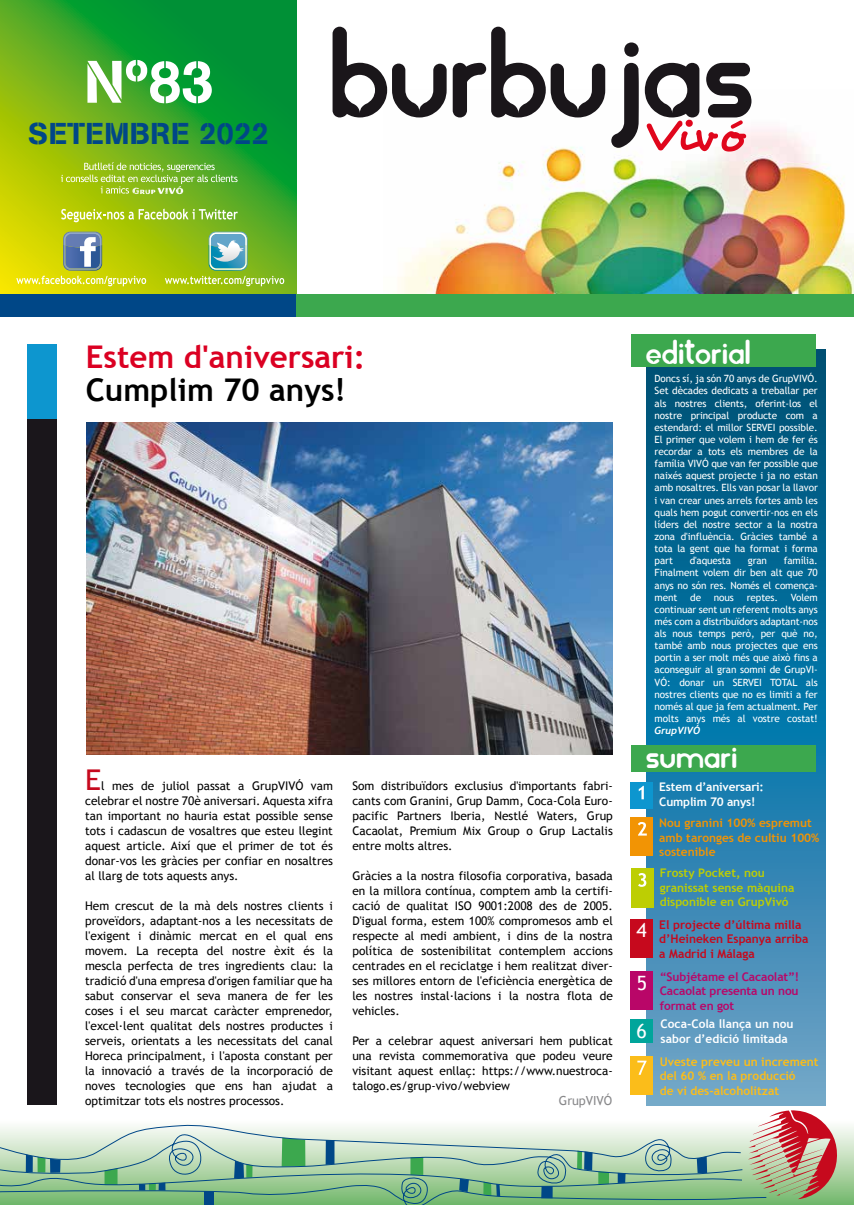
<style>
.page{position:relative;width:854px;height:1205px;background:#fff}
.page>*{position:absolute;margin:0;border:0;box-sizing:border-box;transform-origin:0 0}
.t1{font:121.38px "balonezfantasia";color:#1a161a}
.t2{font:59.25px "AG Book Stencil";color:#fff}
.t3{font:53.5px "Desyrel";color:#e0061c}
.t4{font:32.5px "balonezfantasia";letter-spacing:.01em;color:#fff}
.t5{font:700 31.25px "Trebuchet MS";color:#db0022}
.t6{font:700 31.25px "Trebuchet MS";color:#000}
.t7{font:30px "AG Book Stencil";letter-spacing:.02em;color:#004787}
.t8{font:28.62px "Trebuchet MS";color:#c6091d;scale:1.05 1}
.t9{font:19.75px "Trebuchet MS";color:#fff}
.t10{font:12.5px "Trebuchet MS";letter-spacing:-.005em;color:#88888a}
.t11{font:700 12px/14.4px "Trebuchet MS";color:#fbbd1a}
.t12{font:700 12px/14.4px "Trebuchet MS";color:#c6091d}
.t13{font:11.88px/15px "Trebuchet MS";color:#000;text-align:justify}
.t14{font:700 11.88px/14.4px "Trebuchet MS";color:#fff}
.t15{font:700 11.88px/14.4px "Trebuchet MS";color:#bdce03}
.t16{font:700 11.88px/14.4px "Trebuchet MS";color:#f29404}
.t17{font:700 11.88px/14.4px "Trebuchet MS";letter-spacing:-.01em;color:#b90668;text-align:justify}
.t18{font:10px/12.1px "Trebuchet MS";letter-spacing:-.01em;color:#fff;text-align:justify}
.t19{font:italic 700 10px "Trebuchet";letter-spacing:-.01em;color:#fff}
.s1{font-weight:400;font-size:19.75px;color:#fff}
</style>
<div class="page">
<svg style="left:0;top:0;width:296px;height:294px;background:#4fab21"></svg>
<img style="left:397px;top:128px;width:457px;height:166px">
<div style="left:0;top:294px;width:296px;height:22px;background:#004787"></div>
<svg style="left:647px;top:350px;width:178px;height:755px;background:#2079a4"></svg>
<div style="left:631px;top:1056px;width:22px;height:39px;background:#fbbd1a"></div>
<svg style="left:637px;top:1060px;width:9px;height:15px"></svg>
<div style="left:631px;top:919px;width:22px;height:39px;background:#c6091d"></div>
<div style="left:631px;top:971px;width:22px;height:38px;background:#b90668"></div>
<div style="left:630px;top:1019px;width:23px;height:23px;background:#00a59b"></div>
<div style="left:296px;top:294px;width:558px;height:22px;background:#3ca84e"></div>
<svg style="left:61px;top:162px;width:177px;height:32px;background:#90c13c"></svg>
<div style="left:28px;top:413px;width:29px;height:691px;background:#1a161b"></div>
<div style="left:28px;top:344px;width:29px;height:74px;background:#0d96cf"></div>
<div style="left:631px;top:782px;width:22px;height:26px;background:#0d96cf"></div>
<svg style="left:639px;top:786px;width:5px;height:13px"></svg>
<div style="left:631px;top:817px;width:22px;height:39px;background:#f29404"></div>
<svg style="left:638px;top:822px;width:9px;height:13px"></svg>
<div style="left:631px;top:868px;width:22px;height:40px;background:#bdce03"></div>
<svg style="left:638px;top:873px;width:8px;height:14px"></svg>
<div style="left:631px;top:334px;width:184px;height:33px;background:#3ca84e"></div>
<div style="left:631px;top:745px;width:184px;height:27px;background:#3ca84e"></div>
<svg style="left:61px;top:209px;width:177px;height:13px;background:#b2d051"></svg>
<svg style="left:16px;top:232px;width:130px;height:54px;background:#bdc733"></svg>
<svg style="left:165px;top:232px;width:119px;height:54px;background:#8ebe49"></svg>
<img style="left:87px;top:422px;width:526px;height:332px">
<svg style="left:0;top:1110px;width:839px;height:95px"></svg>
<h2 class="t2" style="left:84px;top:46px;width:131px">Nº83</h2>
<h3 class="t7" style="left:28px;top:116px;width:242px">SETEMBRE 2022</h3>
<h1 class="t1" style="left:330px;top:26px;width:426px">Burbujas</h1>
<h3 class="t3" style="left:644px;top:99px;width:103px">Vivó</h3>
<h3 class="t4" style="left:646px;top:339px;width:107px">EDITORIAL</h3>
<h3 class="t5" style="left:86px;top:337px;width:281px">Estem d'aniversari:</h3>
<h3 class="t6" style="left:86px;top:370px;width:262px">Cumplim 70 anys!</h3>
<p class="t18" style="left:655px;top:373px;width:165px">Doncs sí, ja són 70 anys de GrupVIVÓ.<br>Set dècades dedicats a treballar per als nostres clients, oferint-los el nostre principal producte com a estendard: el millor SERVEI possible.<br>El primer que volem i hem de fer és recordar a tots els membres de la família VIVÓ que van fer possible que naixés aquest projecte i ja no estan amb nosaltres. Ells van posar la llavor i van crear unes arrels fortes amb les quals hem pogut convertir-nos en els líders del nostre sector a la nostra zona d'influència. Gràcies també a tota la gent que ha format i forma part</p>
<p class="t18" style="left:655px;top:555px;width:165px;text-indent:129px">família.<br>Finalment volem dir ben alt que 70 anys no són res. Només el comença&shy;ment</p>
<p class="t18" style="left:690px;top:555px;width:43px">d'aquesta</p>
<p class="t18" style="left:748px;top:555px;width:21px">gran</p>
<p class="t18" style="left:655px;top:591px;width:165px;text-indent:136px">Volem continuar sent un referent molts anys més com a distribuïdors adaptant-nos als nous temps però, per què no, també amb nous projectes que ens portin a ser molt més que això fins a aconseguir al gran somni de GrupVI-VÓ: donar un SERVEI TOTAL als nostres clients que no es limiti a fer només al que ja fem actualment. Per molts anys més al vostre costat!</p>
<p class="t19" style="left:655px;top:724px;width:47px">GrupVIVÓ</p>
<p class="t18" style="left:690px;top:591px;width:12px">de</p>
<p class="t18" style="left:714px;top:591px;width:22px">nous</p>
<p class="t18" style="left:747px;top:591px;width:33px">reptes.</p>
<h3 class="t8" style="left:85px;top:763px;width:17px">E</h3>
<p class="t13" style="left:85px;top:779px;width:249px;text-indent:16px">l mes de juliol passat a GrupVIVÓ vam celebrar el nostre 70è aniversari. Aquesta xifra tan important no hauria estat possible sense tots i cadascun de vosaltres que esteu llegint aquest article. Així que el primer de tot és donar-vos les gràcies per confiar en nosaltres al llarg de tots aquests anys.</p>
<p class="t13" style="left:85px;top:899px;width:249px">Hem crescut de la mà dels nostres clients i proveïdors, adaptant-nos a les necessitats de l'exigent i dinàmic mercat en el qual ens movem. La recepta del nostre èxit és la mescla perfecta de tres ingredients clau: la tradició d'una empresa d'origen familiar que ha sabut conservar el seva manera de fer les coses i el seu marcat caràcter emprenedor, l'excel·lent qualitat dels nostres productes i serveis, orientats a les necessitats del canal Horeca principalment, i l'aposta constant per la innovació a través de la incorporació de noves tecnologies que ens han ajudat a optimitzar tots els nostres processos.</p>
<p class="t13" style="left:352px;top:778px;width:262px">Som distribuïdors exclusius d'importants fabri&shy;cants com Granini, Grup Damm, Coca-Cola Euro&shy;pacific Partners Iberia, Nestlé Waters, Grup Cacaolat, Premium Mix Group o Grup Lactalis entre molts altres.</p>
<p class="t13" style="left:352px;top:868px;width:262px">Gràcies a la nostra filosofia corporativa, basada en la millora contínua, comptem amb la certifi&shy;cació de qualitat ISO 9001:2008 des de 2005.<br>D'igual forma, estem 100% compromesos amb el respecte al medi ambient, i dins de la nostra política de sostenibilitat contemplem accions centrades en el reciclatge i hem realitzat diver&shy;ses millores entorn de l'eficiència energètica de les nostres instal·lacions i la nostra flota de vehicles.</p>
<p class="t13" style="left:352px;top:1033px;width:262px">Per a celebrar aquest aniversari hem publicat una revista commemorativa que podeu veure visitant aquest enllaç: https://www.nuestroca&shy;talogo.es/grup-vivo/webview</p>
<p class="t10" style="left:559px;top:1093px;width:55px">GrupVIVÓ</p>
<h3 class="t4" style="left:646px;top:744px;width:93px">Sumari</h3>
<p class="t14" style="left:659px;top:780px;width:106px">Estem d’aniversari:<br>Cumplim 70 anys!</p>
<p class="t16" style="left:659px;top:816px;width:162px">Nou granini 100% espremut amb taronges de cultiu 100% sostenible</p>
<p class="t15" style="left:660px;top:866px;width:136px">Frosty Pocket, nou granissat sense màquina disponible en GrupVivó</p>
<p class="t12" style="left:659px;top:917px;width:151px;text-indent:-23px"><span class="s1">4</span> El projecte d’última milla d’Heineken Espanya arriba a Madrid i Málaga</p>
<h3 class="t9" style="left:637px;top:971px;width:12px">5</h3>
<p class="t17" style="left:660px;top:969px;width:141px">“Subjétame el Cacaolat”!<br>Cacaolat presenta un nou format en got</p>
<h3 class="t9" style="left:637px;top:1019px;width:12px">6</h3>
<p class="t14" style="left:661px;top:1017px;width:134px">Coca-Cola llança un nou sabor d’edició limitada</p>
<p class="t11" style="left:660px;top:1054px;width:160px">Uveste preveu un increment del 60 % en la producció<br>de vi des-alcoholitzat</p>
</div>
